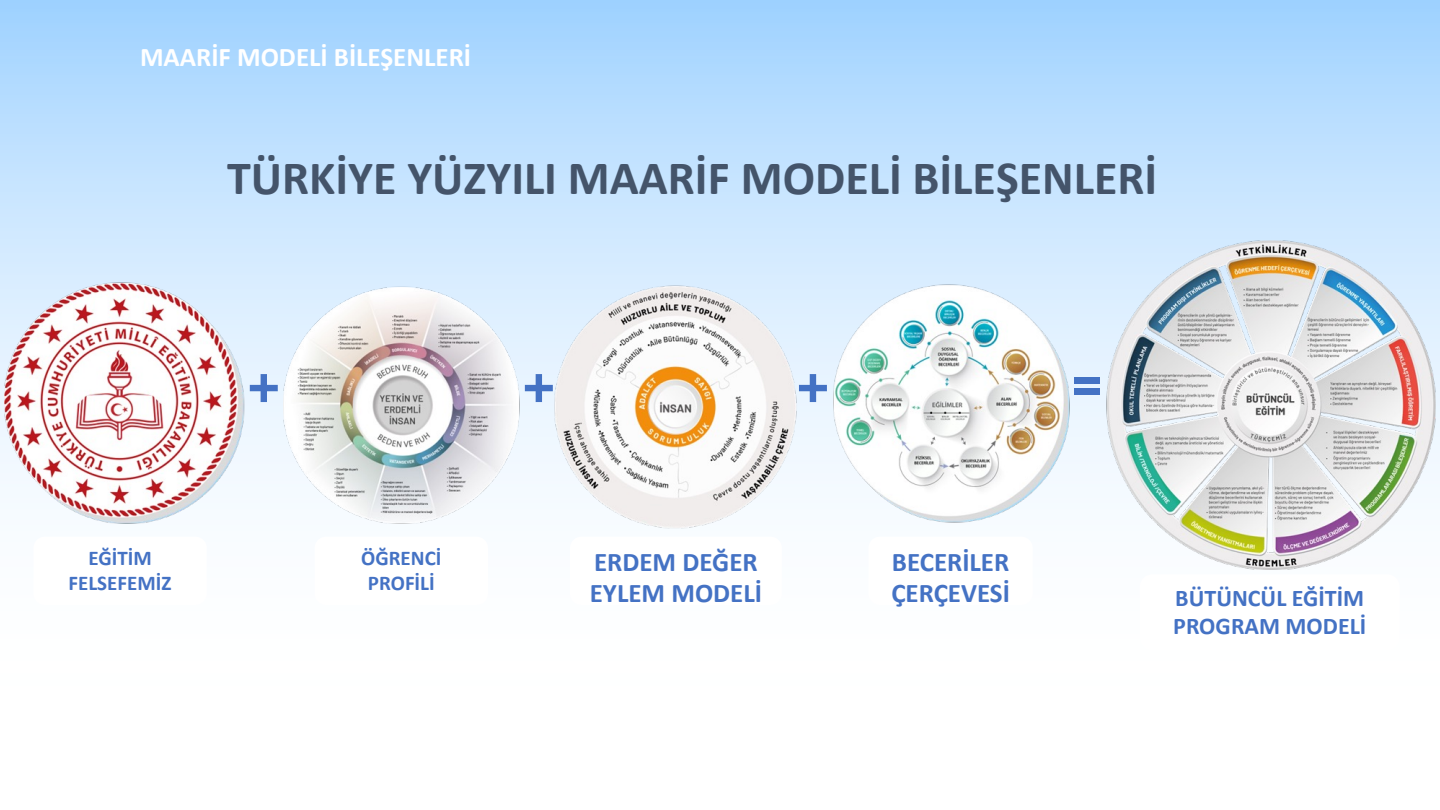
<style>
.page{position:relative;width:1440px;height:810px;background:#fff}
.page>*{position:absolute;margin:0;border:0;box-sizing:border-box;transform-origin:0 0}
.t1{font:700 48px "Calibri";color:#44546a}
.t2{font:700 27px/31.3px "Calibri";color:#4472c4}
.t3{font:700 27px "Calibri";color:#fff}
.t4{font:700 24px/28.5px "Calibri";color:#4472c4}
.t5{font:700 21px/25.5px "Calibri";color:#4472c4;text-align:center}
</style>
<div class="page">
<div style="left:0;top:0;width:1440px;height:708px;background:linear-gradient(to bottom,#abd7ff,#fffffe)"></div>
<div style="left:33px;top:537px;width:174px;height:68px;background:#fff;border-radius:11px"></div>
<div style="left:315px;top:537px;width:173px;height:68px;background:#fff;border-radius:11px"></div>
<div style="left:570px;top:537px;width:212px;height:68px;background:#fff;border-radius:11px"></div>
<div style="left:1140px;top:574px;width:260px;height:77px;background:#fff;border-radius:13px"></div>
<div style="left:868px;top:537px;width:165px;height:68px;background:#fff;border-radius:11px"></div>
<img style="left:5px;top:240px;width:1430px;height:330px">
<p class="t3" style="left:140px;top:40px;width:333px">MAARİF MODELİ BİLEŞENLERİ</p>
<h1 class="t1" style="left:227px;top:148px;width:932px">TÜRKİYE YÜZYILI MAARİF MODELİ BİLEŞENLERİ</h1>
<p class="t5" style="left:69px;top:545px;width:104px">EĞİTİM<br>FELSEFEMİZ</p>
<p class="t5" style="left:361px;top:545px;width:82px">ÖĞRENCİ<br>PROFİLİ</p>
<p class="t2" style="left:590px;top:546px;width:174px">ERDEM DEĞER<br>EYLEM MODELİ</p>
<p class="t2" style="left:891px;top:546px;width:120px">BECERİLER<br>ÇERÇEVESİ</p>
<p class="t4" style="left:1173px;top:583px;width:194px">BÜTÜNCÜL EĞİTİM<br>PROGRAM MODELİ</p>
</div>
